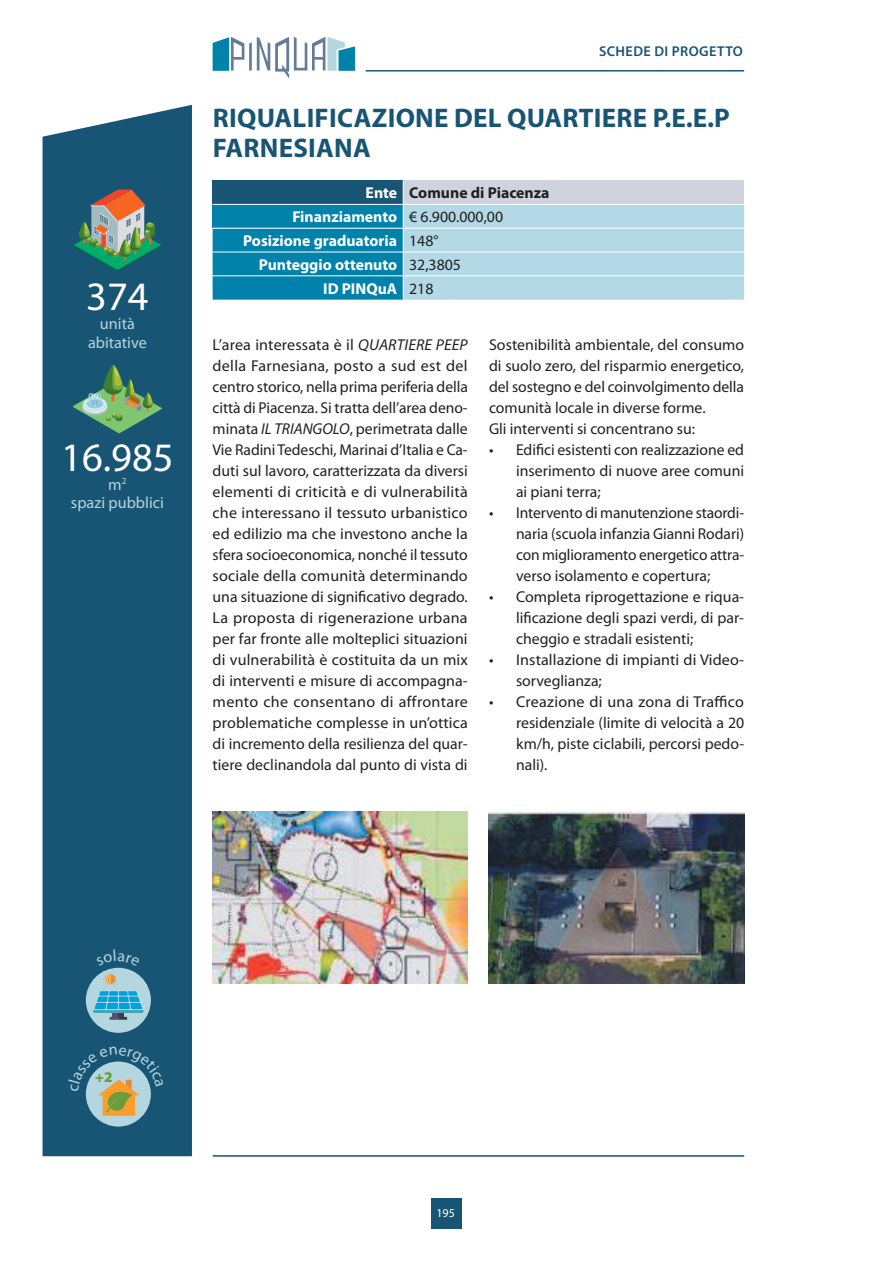
<style>
.page{position:relative;width:893px;height:1263px;background:#fff}
.page>*{position:absolute;margin:0;border:0;box-sizing:border-box;transform-origin:0 0}
.t1{font:40.5px "Myriad Pro";color:#fff}
.t2{font:700 27px/30px "Myriad Pro";letter-spacing:.01em;color:#185574}
.t3{font:16.2px/18.9px "Myriad Pro";color:#b3d6df;text-align:center}
.t4{font:15.75px/21px "Myriad Pro";color:#241f1f;text-align:justify}
.t5{font:700 15.75px "Myriad Pro";color:#fff}
.t6{font:700 15.75px "Myriad Pro";color:#241f1f}
.t7{font:900 14.85px "Myriad Pro";color:#6c9c3b}
.t8{font:600 14.25px "Myriad Pro";letter-spacing:.03em;color:#185574}
.t9{font:12px "Myriad Pro";color:#fff}
.s1{color:#fff}
.s2{font-weight:400;color:#241f1f}
.s3{font-style:italic}
</style>
<div class="page">
<div style="left:431px;top:1198px;width:30px;height:30px;background:#185574"></div>
<hr style="left:366px;top:70px;width:378px;height:2px;background:#185574">
<hr style="left:213px;top:1155px;width:531px;height:2px;background:#185574">
<svg style="left:213px;top:37px;width:142px;height:41px"></svg>
<div style="left:43px;top:105px;width:149px;height:1051px;background:#185574"></div>
<div style="left:86px;top:1061px;width:65px;height:65px;background:#b3d6df;border-radius:50%"></div>
<div style="left:86px;top:968px;width:65px;height:65px;background:#b3d6df;border-radius:50%"></div>
<svg style="left:93px;top:972px;width:51px;height:48px"></svg>
<svg style="left:73px;top:365px;width:89px;height:68px;background:#488072"></svg>
<svg style="left:74px;top:190px;width:87px;height:81px;background:#5f7f72"></svg>
<svg style="left:213px;top:181px;width:531px;height:119px;background:#7cb8cd"></svg>
<img style="left:489px;top:811px;width:255px;height:172px">
<img style="left:213px;top:811px;width:255px;height:172px">
<svg style="left:68px;top:1047px;width:96px;height:69px"></svg>
<svg style="left:96px;top:949px;width:44px;height:17px"></svg>
<h1 class="t1" style="left:86px;top:271px;width:64px">374</h1>
<p class="t3" style="left:88px;top:314px;width:60px">unità abitative</p>
<h1 class="t1" style="left:61px;top:432px;width:114px">16.985</h1>
<p class="t3" style="left:71px;top:474px;width:94px">m<sup>2<br></sup>spazi pubblici</p>
<p class="t8" style="left:599px;top:42px;width:145px">SCHEDE DI PROGETTO</p>
<h2 class="t2" style="left:213px;top:102px;width:518px">RIQUALIFICAZIONE DEL QUARTIERE P.E.E.P<br>FARNESIANA</h2>
<p class="t6" style="left:366px;top:183px;width:185px"><span class="s1">Ente</span> Comune di Piacenza</p>
<p class="t5" style="left:292px;top:207px;width:212px">Finanziamento <span class="s2">€ 6.900.000,00</span></p>
<p class="t5" style="left:243px;top:230px;width:197px">Posizione graduatoria <span class="s2">148°</span></p>
<p class="t5" style="left:259px;top:254px;width:204px">Punteggio ottenuto <span class="s2">32,3805</span></p>
<p class="t5" style="left:323px;top:278px;width:112px">ID PINQuA <span class="s2">218</span></p>
<p class="t4" style="left:213px;top:334px;width:257px">L’area interessata è il <span class="s3">QUARTIERE PEEP </span>della Farnesiana, posto a sud est del centro storico, nella prima periferia della città di Piacenza. Si tratta dell’area deno&shy;minata <span class="s3">IL TRIANGOLO</span>, perimetrata dalle Vie Radini Tedeschi, Marinai d’Italia e Ca&shy;duti sul lavoro, caratterizzata da diversi elementi di criticità e di vulnerabilità che interessano il tessuto urbanistico ed edilizio ma che investono anche la sfera socioeconomica, nonché il tessuto sociale della comunità determinando una situazione di significativo degrado.<br>La proposta di rigenerazione urbana per far fronte alle molteplici situazioni di vulnerabilità è costituita da un mix di interventi e misure di accompagna&shy;mento che consentano di affrontare problematiche complesse in un’ottica di incremento della resilienza del quar&shy;tiere declinandola dal punto di vista di</p>
<p class="t4" style="left:489px;top:334px;width:257px;text-align:left">Sostenibilità ambientale, del consumo di suolo zero, del risparmio energetico, del sostegno e del coinvolgimento della comunità locale in diverse forme.<br>Gli interventi si concentrano su:</p>
<p class="t4" style="left:516px;top:439px;width:230px;text-indent:-27px">• Edifici esistenti con realizzazione ed inserimento di nuove aree comuni ai piani terra;</p>
<p class="t4" style="left:516px;top:502px;width:230px;text-indent:-27px">• Intervento di manutenzione staordi&shy;naria (scuola infanzia Gianni Rodari) con miglioramento energetico attra&shy;verso isolamento e copertura;</p>
<p class="t4" style="left:516px;top:586px;width:230px;text-indent:-27px">• Completa riprogettazione e riqua&shy;lificazione degli spazi verdi, di par&shy;cheggio e stradali esistenti;</p>
<p class="t4" style="left:516px;top:649px;width:230px;text-indent:-27px">• Installazione di impianti di Video&shy;sorveglianza;</p>
<p class="t4" style="left:516px;top:691px;width:230px;text-indent:-27px">• Creazione di una zona di Traffico residenziale (limite di velocità a 20 km/h, piste ciclabili, percorsi pedo&shy;nali).</p>
<p class="t7" style="left:95px;top:1067px;width:19px">+2</p>
<p class="t9" style="left:436px;top:1205px;width:20px">195</p>
</div>
